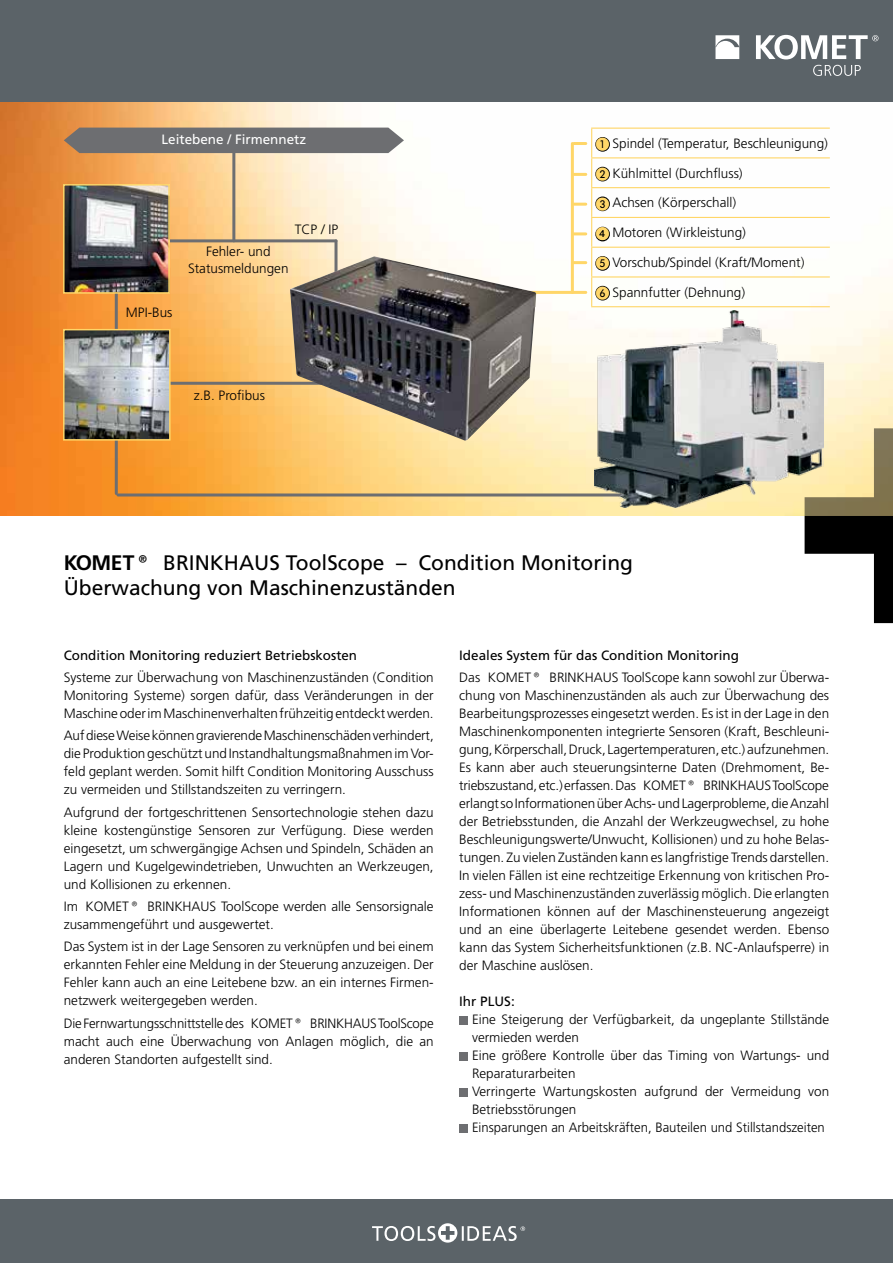
<style>
.page{position:relative;width:893px;height:1263px;background:#fff}
.page>*{position:absolute;margin:0;border:0;box-sizing:border-box;transform-origin:0 0}
.t1{font:21px/25.2px "Frutiger CE";color:#000}
.t2{font:300 13.5px/18px "Frutiger CE";color:#000;text-align:justify}
.t3{font:13.5px "Frutiger CE";color:#000}
.t4{font:13.5px "Frutiger CE";color:#fff}
.s1{font-family:"European Pi One";font-weight:400;color:#ffd668}
.s2{font-weight:700}
</style>
<div class="page">
<img style="left:0;top:102px;width:893px;height:414px">
<svg style="left:805px;top:428px;width:88px;height:195px"></svg>
<div style="left:0;top:1199px;width:893px;height:64px;background:#5b6368"></div>
<svg style="left:372px;top:1223px;width:153px;height:19px"></svg>
<div style="left:0;top:0;width:893px;height:102px;background:#5b6368"></div>
<svg style="left:715px;top:35px;width:163px;height:41px"></svg>
<hr style="left:500px;top:291px;width:86px;height:3px;background:#ffd668">
<hr style="left:334px;top:241px;width:3px;height:42px;background:#6d6e71">
<hr style="left:613px;top:128px;width:217px;height:1px;background:#ffd668">
<hr style="left:613px;top:157px;width:217px;height:1px;background:#ffd668">
<hr style="left:613px;top:187px;width:217px;height:1px;background:#ffd668">
<hr style="left:613px;top:217px;width:217px;height:1px;background:#ffd668">
<hr style="left:613px;top:247px;width:217px;height:1px;background:#ffd668">
<hr style="left:613px;top:276px;width:217px;height:2px;background:#ffd668">
<hr style="left:613px;top:306px;width:217px;height:1px;background:#ffd668">
<div style="left:64px;top:128px;width:340px;height:25px;background:#6d6e71"></div>
<svg style="left:574px;top:128px;width:39px;height:179px"></svg>
<hr style="left:571px;top:144px;width:3px;height:148px;background:#ffd668">
<hr style="left:118px;top:493px;width:531px;height:3px;background:#6d6e71">
<hr style="left:115px;top:436px;width:3px;height:57px;background:#6d6e71">
<hr style="left:232px;top:150px;width:3px;height:91px;background:#6d6e71">
<hr style="left:154px;top:239px;width:182px;height:3px;background:#6d6e71">
<hr style="left:115px;top:287px;width:3px;height:42px;background:#6d6e71">
<hr style="left:146px;top:382px;width:187px;height:3px;background:#6d6e71">
<img style="left:594px;top:311px;width:230px;height:196px">
<img style="left:66px;top:187px;width:101px;height:104px">
<div style="left:63px;top:184px;width:107px;height:110px;border:2px solid #ffd668"></div>
<img style="left:66px;top:332px;width:102px;height:106px">
<div style="left:63px;top:329px;width:108px;height:112px;border:2px solid #ffd668"></div>
<img style="left:290px;top:256px;width:246px;height:185px">
<div style="left:459px;top:1016px;width:9px;height:8px;background:#6d6e71"></div>
<div style="left:459px;top:1052px;width:9px;height:8px;background:#6d6e71"></div>
<div style="left:459px;top:1088px;width:9px;height:8px;background:#6d6e71"></div>
<div style="left:459px;top:1124px;width:9px;height:8px;background:#6d6e71"></div>
<p class="t4" style="left:161px;top:132px;width:146px">Leitebene / Firmennetz</p>
<p class="t2" style="left:295px;top:220px;width:45px">TCP / IP</p>
<p class="t2" style="left:126px;top:303px;width:48px">MPI-Bus</p>
<p class="t2" style="left:188px;top:243px;width:102px;line-height:16.2px;text-align:center">Fehler- und<br>Statusmeldungen</p>
<p class="t2" style="left:194px;top:386px;width:73px">z.B. Profibus</p>
<p class="t2" style="left:596px;top:134px;width:234px"><span class="s1">A</span> Spindel (Temperatur, Beschleunigung)</p>
<p class="t2" style="left:596px;top:164px;width:148px"><span class="s1">B</span> Kühlmittel (Durchfluss)</p>
<p class="t2" style="left:596px;top:193px;width:142px"><span class="s1">C</span> Achsen (Körperschall)</p>
<p class="t2" style="left:596px;top:223px;width:152px"><span class="s1">4</span> Motoren (Wirkleistung)</p>
<p class="t2" style="left:596px;top:253px;width:210px"><span class="s1">E</span> Vorschub/Spindel (Kraft/Moment)</p>
<p class="t2" style="left:596px;top:283px;width:151px"><span class="s1">F</span> Spannfutter (Dehnung)</p>
<h1 class="t1" style="left:64px;top:550px;width:571px"><span class="s2">KOMET®</span> BRINKHAUS ToolScope – Condition Monitoring<br>Überwachung von Maschinenzuständen</h1>
<p class="t3" style="left:64px;top:647px;width:295px">Condition Monitoring reduziert Betriebskosten</p>
<p class="t2" style="left:64px;top:668px;width:371px">Systeme zur Überwachung von Maschinenzuständen (Condition Monitoring Systeme) sorgen dafür, dass Veränderungen in der Maschine oder im Maschinenverhalten frühzeitig entdeckt werden.</p>
<p class="t2" style="left:64px;top:727px;width:371px">Auf diese Weise können gravierende Maschinenschäden verhindert, die Produktion geschützt und Instandhaltungsmaßnahmen im Vor&shy;feld geplant werden. Somit hilft Condition Monitoring Ausschuss zu vermeiden und Stillstandszeiten zu verringern.</p>
<p class="t2" style="left:64px;top:803px;width:371px">Aufgrund der fortgeschrittenen Sensortechnologie stehen dazu kleine kostengünstige Sensoren zur Verfügung. Diese werden eingesetzt, um schwergängige Achsen und Spindeln, Schäden an Lagern und Kugelgewindetrieben, Unwuchten an Werkzeugen, und Kollisionen zu erkennen.</p>
<p class="t2" style="left:64px;top:897px;width:371px">Im KOMET® BRINKHAUS ToolScope werden alle Sensorsignale zusammengeführt und ausgewertet.</p>
<p class="t2" style="left:64px;top:937px;width:371px">Das System ist in der Lage Sensoren zu verknüpfen und bei einem erkannten Fehler eine Meldung in der Steuerung anzuzeigen. Der Fehler kann auch an eine Leitebene bzw. an ein internes Firmen&shy;netzwerk weitergegeben werden.</p>
<p class="t2" style="left:64px;top:1014px;width:371px">Die Fernwartungsschnittstelle des KOMET® BRINKHAUS ToolScope macht auch eine Überwachung von Anlagen möglich, die an anderen Standorten aufgestellt sind.</p>
<p class="t3" style="left:459px;top:647px;width:281px">Ideales System für das Condition Monitoring</p>
<p class="t2" style="left:459px;top:668px;width:372px">Das KOMET® BRINKHAUS ToolScope kann sowohl zur Überwa&shy;chung von Maschinenzuständen als auch zur Überwachung des Bearbeitungsprozesses eingesetzt werden. Es ist in der Lage in den Maschinenkomponenten integrierte Sensoren (Kraft, Beschleuni&shy;gung, Körperschall, Druck, Lagertemperaturen, etc.) aufzunehmen.<br>Es kann aber auch steuerungsinterne Daten (Drehmoment, Be&shy;triebszustand, etc.) erfassen. Das KOMET® BRINKHAUS ToolScope erlangt so Informationen über Achs- und Lagerprobleme, die Anzahl der Betriebsstunden, die Anzahl der Werkzeugwechsel, zu hohe Beschleunigungswerte/Unwucht, Kollisionen) und zu hohe Belas&shy;tungen. Zu vielen Zuständen kann es langfristige Trends darstellen.<br>In vielen Fällen ist eine rechtzeitige Erkennung von kritischen Pro&shy;zess- und Maschinenzuständen zuverlässig möglich. Die erlangten Informationen können auf der Maschinensteuerung angezeigt und an eine überlagerte Leitebene gesendet werden. Ebenso kann das System Sicherheitsfunktionen (z.B. NC-Anlaufsperre) in der Maschine auslösen.</p>
<p class="t3" style="left:459px;top:994px;width:57px">Ihr PLUS:</p>
<p class="t2" style="left:472px;top:1010px;width:359px;text-align:left">Eine Steigerung der Verfügbarkeit, da ungeplante Stillstände vermieden werden<br>Eine größere Kontrolle über das Timing von Wartungs- und Reparaturarbeiten<br>Verringerte Wartungskosten aufgrund der Vermeidung von Betriebsstörungen<br>Einsparungen an Arbeitskräften, Bauteilen und Stillstandszeiten</p>
</div>
